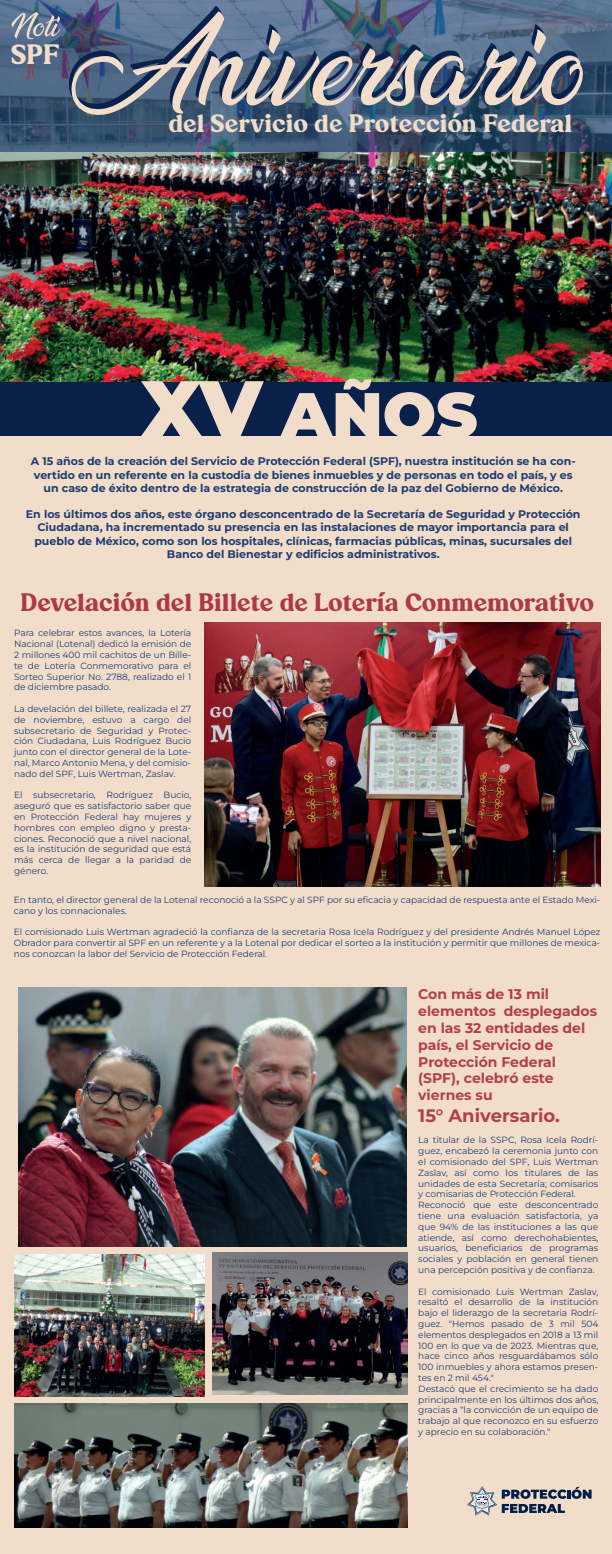
<style>
.page{position:relative;width:612px;height:1554px;background:#fff}
.page>*{position:absolute;margin:0;border:0;box-sizing:border-box;transform-origin:0 0}
.t1{font:900 63px "Montserrat";color:#f1ddca}
.t2{font:27px "Ranille";color:#f1ddca}
.t3{font:24.4px "Ranille";letter-spacing:-.01em;color:#ac3945}
.t4{font:24.4px "Ranille";letter-spacing:-.01em;color:#f1ddca}
.t5{font:700 18px "Montserrat";color:#b23f4b}
.t6{font:700 14px/16.8px "Montserrat";color:#b23f4b}
.t7{font:700 11px/13.2px "Montserrat";color:#1f3d71;text-align:center}
.t8{font:9px/10.8px "Montserrat";color:#1f3d71;text-align:justify}
.s1{font-size:80px}
</style>
<div class="page">
<div style="left:0;top:0;width:612px;height:1553px;background:#f1ddca"></div>
<img style="left:0;top:152px;width:612px;height:230px">
<svg style="left:0;top:0;width:612px;height:152px;background:#405977"></svg>
<svg style="left:11px;top:12px;width:49px;height:27px"></svg>
<div style="left:0;top:382px;width:612px;height:54px;background:#09204b"></div>
<svg style="left:467px;top:1486px;width:125px;height:29px"></svg>
<svg style="left:69px;top:6px;width:514px;height:109px"></svg>
<img style="left:205px;top:623px;width:395px;height:263px">
<img style="left:18px;top:987px;width:389px;height:259px">
<img style="left:15px;top:1254px;width:189px;height:142px">
<img style="left:213px;top:1252px;width:195px;height:143px">
<img style="left:15px;top:1403px;width:393px;height:124px">
<h2 class="t2" style="left:11px;top:36px;width:51px">SPF</h2>
<h3 class="t4" style="left:168px;top:107px;width:405px">del Servicio de Protección Federal</h3>
<h1 class="t1" style="left:141px;top:373px;width:338px"><span class="s1">XV</span> AÑOS</h1>
<p class="t7" style="left:31px;top:454px;width:546px">A 15 años de la creación del Servicio de Protección Federal (SPF), nuestra institución se ha con&shy;vertido en un referente en la custodia de bienes inmuebles y de personas en todo el país, y es un caso de éxito dentro de la estrategia de construcción de la paz del Gobierno de México.</p>
<p class="t7" style="left:26px;top:507px;width:556px">En los últimos dos años, este órgano desconcentrado de la Secretaría de Seguridad y Protección Ciudadana, ha incrementado su presencia en las instalaciones de mayor importancia para el pueblo de México, como son los hospitales, clínicas, farmacias públicas, minas, sucursales del Banco del Bienestar y edificios administrativos.</p>
<h3 class="t3" style="left:21px;top:586px;width:575px">Develación del Billete de Lotería Conmemorativo</h3>
<p class="t8" style="left:14px;top:627px;width:179px">Para celebrar estos avances, la Lotería Nacional (Lotenal) dedicó la emisión de 2 millones 400 mil cachitos de un Bille&shy;te de Lotería Conmemorativo para el Sorteo Superior No. 2788, realizado el 1 de diciembre pasado.</p>
<p class="t8" style="left:14px;top:703px;width:179px">La develación del billete, realizada el 27 de noviembre, estuvo a cargo del subsecretario de Seguridad y Protec&shy;ción Ciudadana, Luis Rodríguez Bucio junto con el director general de la Lote&shy;nal, Marco Antonio Mena, y del comisio&shy;nado del SPF, Luis Wertman, Zaslav.</p>
<p class="t8" style="left:14px;top:789px;width:179px">El subsecretario, Rodríguez Bucio, aseguró que es satisfactorio saber que en Protección Federal hay mujeres y hombres con empleo digno y presta&shy;ciones. Reconoció que a nivel nacional, es la institución de seguridad que está más cerca de llegar a la paridad de género.</p>
<p class="t8" style="left:14px;top:894px;width:588px">En tanto, el director general de la Lotenal reconoció a la SSPC y al SPF por su eficacia y capacidad de respuesta ante el Estado Mexi&shy;cano y los connacionales.</p>
<p class="t8" style="left:14px;top:926px;width:588px">El comisionado Luis Wertman agradeció la confianza de la secretaria Rosa Icela Rodríguez y del presidente Andrés Manuel López Obrador para convertir al SPF en un referente y a la Lotenal por dedicar el sorteo a la institución y permitir que millones de mexica&shy;nos conozcan la labor del Servicio de Protección Federal.</p>
<h3 class="t6" style="left:418px;top:985px;width:180px">Con más de 13 mil elementos desplegados en las 32 entidades del país, el Servicio de<br>Protección Federal (SPF), celebró este viernes su</h3>
<h3 class="t5" style="left:418px;top:1103px;width:143px">15° Aniversario.</h3>
<p class="t8" style="left:418px;top:1134px;width:182px;text-align:left">La titular de la SSPC, Rosa Icela Rodrí&shy;guez, encabezó la ceremonia junto con el comisionado del SPF, Luis Wertman Zaslav, así como los titulares de las unidades de esta Secretaría; comisarios y comisarias de Protección Federal.<br>Reconoció que este desconcentrado tiene una evaluación satisfactoria, ya que 94% de las instituciones a las que atiende, así como derechohabientes, usuarios, beneficiarios de programas sociales y población en general tienen una percepción positiva y de confianza.</p>
<p class="t8" style="left:418px;top:1285px;width:182px;text-align:left">El comisionado Luis Wertman Zaslav, resaltó el desarrollo de la institución bajo el liderazgo de la secretaria Rodrí&shy;guez. "Hemos pasado de 3 mil 504 elementos desplegados en 2018 a 13 mil 100 en lo que va de 2023. Mientras que, hace cinco años resguardábamos sólo 100 inmuebles y ahora estamos presen&shy;tes en 2 mil 454."<br>Destacó que el crecimiento se ha dado principalmente en los últimos dos años, gracias a “la convicción de un equipo de trabajo al que reconozco en su esfuerzo y aprecio en su colaboración."</p>
</div>
